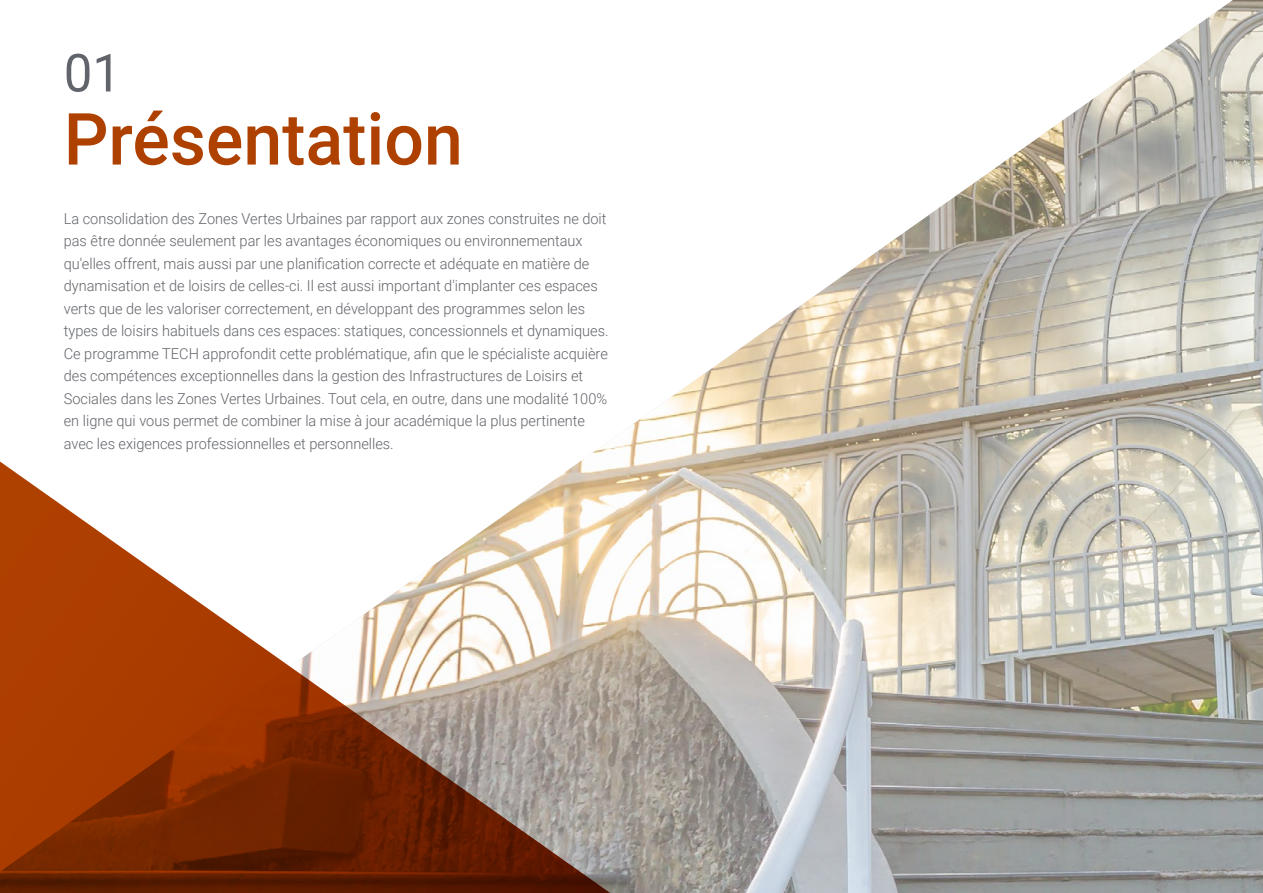
<style>
.page{position:relative;width:1263px;height:893px;background:#fff}
.page>*{position:absolute;margin:0;border:0;box-sizing:border-box;transform-origin:0 0}
.t1{font:500 72px "Roboto";color:#ae4000}
.t2{font:52.5px "Roboto";color:#61646a}
.t3{font:300 15px/22.5px "Roboto";color:#61646a}
</style>
<div class="page">
<img style="left:622px;top:0;width:641px;height:893px">
<svg style="left:0;top:446px;width:640px;height:447px"></svg>
<h2 class="t2" style="left:64px;top:36px;width:59px">01</h2>
<h1 class="t1" style="left:64px;top:89px;width:401px">Présentation</h1>
<p class="t3" style="left:64px;top:207px;width:546px">La consolidation des Zones Vertes Urbaines par rapport aux zones construites ne doit pas être donnée seulement par les avantages économiques ou environnementaux qu'elles offrent, mais aussi par une planification correcte et adéquate en matière de dynamisation et de loisirs de celles-ci. Il est aussi important d'implanter ces espaces verts que de les valoriser correctement, en développant des programmes selon les types de loisirs habituels dans ces espaces: statiques, concessionnels et dynamiques.<br>Ce programme TECH approfondit cette problématique, afin que le spécialiste acquière des compétences exceptionnelles dans la gestion des Infrastructures de Loisirs et Sociales dans les Zones Vertes Urbaines. Tout cela, en outre, dans une modalité 100% en ligne qui vous permet de combiner la mise à jour académique la plus pertinente avec les exigences professionnelles et personnelles.</p>
</div>
